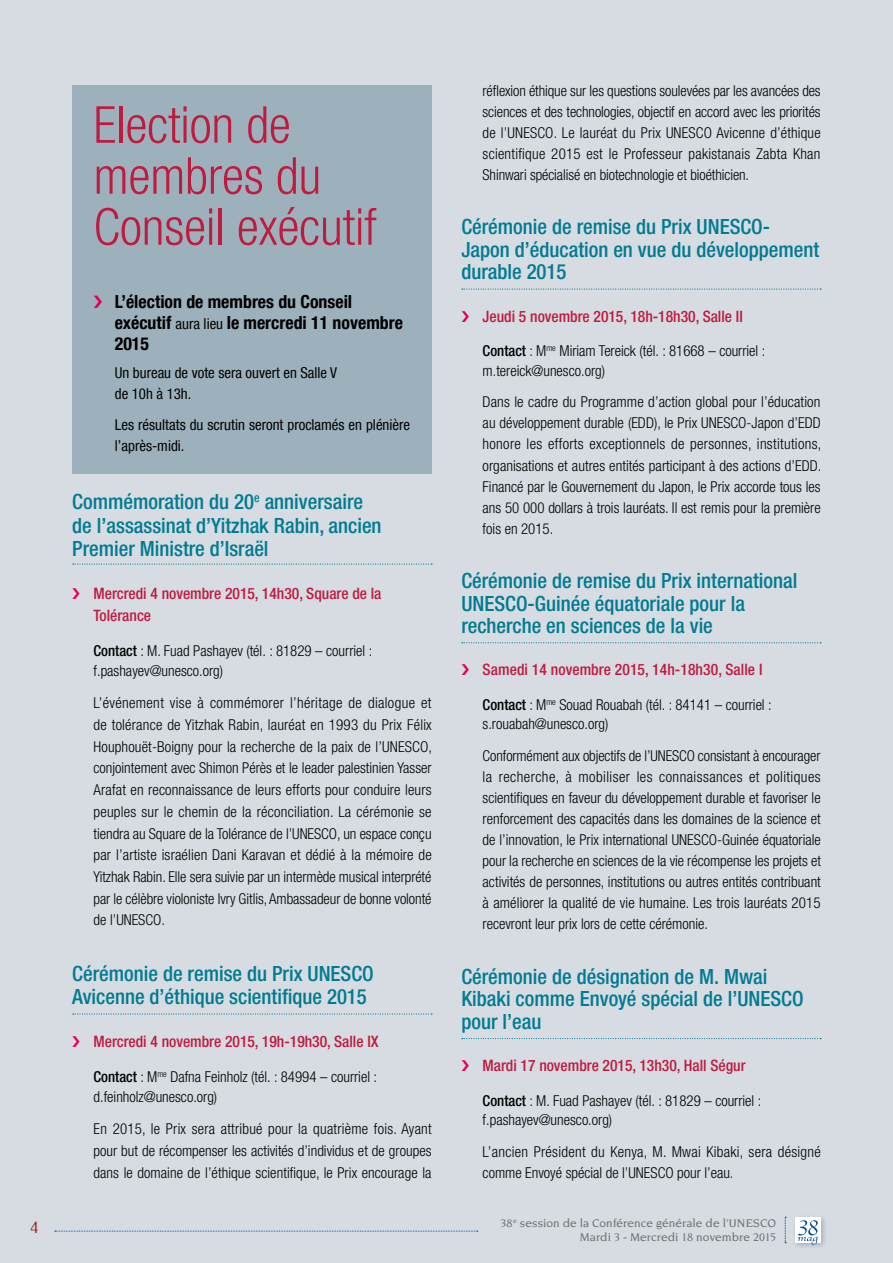
<style>
.page{position:relative;width:893px;height:1263px;background:#d6dce2}
.page>*{position:absolute;margin:0;border:0;box-sizing:border-box;transform-origin:0 0}
.t1{font:300 condensed 51px/51px "Helvetica Neue LT Com";color:#bf1b3e}
.t2{font:500 condensed 21px/22.5px "Helvetica Neue LT Com";color:#007b91}
.t3{font:700 condensed 18px/21px "Helvetica Neue LT Com";color:#000}
.t4{font:500 18px "Novarese";color:#912c1e}
.t5{font:500 condensed 15.75px/21.8px "Helvetica Neue LT Com";color:#bf1b3e}
.t6{font:300 condensed 15px/21px "Helvetica Neue LT Com";color:#000}
.t7{font:condensed 15px/21px "Helvetica Neue LT Com";color:#000}
.t8{font:300 condensed 15px/21px "Helvetica Neue LT Com";letter-spacing:.02em;color:#000}
.t9{font:500 12px/14.4px "Novarese";letter-spacing:.005em;color:#706f6f;text-align:right}
.s1{font-weight:400;font-size:15px}
.s2{font-weight:500}
</style>
<div class="page">
<div style="left:793px;top:1214px;width:34px;height:35px;background:#000;opacity:.2"></div>
<div style="left:795px;top:1217px;width:26px;height:26px;background:#fff"></div>
<svg style="left:798px;top:1220px;width:20px;height:24px"></svg>
<svg style="left:785px;top:1217px;width:1px;height:26px"></svg>
<svg style="left:55px;top:1231px;width:423px;height:1px"></svg>
<svg style="left:73px;top:563px;width:359px;height:2px"></svg>
<svg style="left:73px;top:1013px;width:359px;height:1px"></svg>
<svg style="left:462px;top:288px;width:359px;height:2px"></svg>
<svg style="left:462px;top:642px;width:359px;height:1px"></svg>
<svg style="left:462px;top:1038px;width:359px;height:1px"></svg>
<div style="left:72px;top:85px;width:360px;height:388px;background:#9db1bd"></div>
<p class="t4" style="left:30px;top:1217px;width:10px">4</p>
<h1 class="t1" style="left:94px;top:99px;width:285px">Election de membres du<br>Conseil exécutif</h1>
<p class="t3" style="left:115px;top:291px;width:290px">L’élection de membres du Conseil exécutif <span class="s1">aura lieu</span> le mercredi 11 novembre<br>2015</p>
<p class="t7" style="left:115px;top:362px;width:224px">Un bureau de vote sera ouvert en Salle V de 10h à 13h.</p>
<p class="t7" style="left:115px;top:414px;width:297px">Les résultats du scrutin seront proclamés en plénière l’après-midi.</p>
<h2 class="t2" style="left:72px;top:490px;width:311px;line-height:23.2px">Commémoration du 20<sup>e</sup> anniversaire de l’assassinat d’Yitzhak Rabin, ancien<br>Premier Ministre d’Israël</h2>
<p class="t5" style="left:94px;top:582px;width:289px">Mercredi 4 novembre 2015, 14h30, Square de la<br>Tolérance</p>
<p class="t6" style="left:94px;top:640px;width:280px;line-height:20.2px"><span class="s2">Contact</span> : M. Fuad Pashayev (tél. : 81829 – courriel : f.pashayev@unesco.org)</p>
<p class="t6" style="left:94px;top:692px;width:340px;line-height:21.8px;text-align:justify">L’événement vise à commémorer l’héritage de dialogue et de tolérance de Yitzhak Rabin, lauréat en 1993 du Prix Félix Houphouët-Boigny pour la recherche de la paix de l’UNESCO, conjointement avec Shimon Pérès et le leader palestinien Yasser Arafat en reconnaissance de leurs efforts pour conduire leurs peuples sur le chemin de la réconciliation. La cérémonie se tiendra au Square de la Tolérance de l’UNESCO, un espace conçu par l’artiste israélien Dani Karavan et dédié à la mémoire de Yitzhak Rabin. Elle sera suivie par un intermède musical interprété par le célèbre violoniste Ivry Gitlis, Ambassadeur de bonne volonté de l’UNESCO.</p>
<h2 class="t2" style="left:72px;top:961px;width:303px;line-height:23.2px">Cérémonie de remise du Prix UNESCO<br>Avicenne d’éthique scientifique 2015</h2>
<p class="t5" style="left:94px;top:1030px;width:287px">Mercredi 4 novembre 2015, 19h-19h30, Salle IX</p>
<p class="t6" style="left:94px;top:1066px;width:285px;line-height:20.2px"><span class="s2">Contact</span> : M<sup>me</sup> Dafna Feinholz (tél. : 84994 – courriel : d.feinholz@unesco.org)</p>
<p class="t6" style="left:94px;top:1118px;width:340px;line-height:21.8px;text-align:justify">En 2015, le Prix sera attribué pour la quatrième fois. Ayant pour but de récompenser les activités d’individus et de groupes dans le domaine de l’éthique scientifique, le Prix encourage la</p>
<p class="t6" style="left:483px;top:80px;width:340px;text-align:justify">réflexion éthique sur les questions soulevées par les avancées des sciences et des technologies, objectif en accord avec les priorités de l’UNESCO. Le lauréat du Prix UNESCO Avicenne d’éthique scientifique 2015 est le Professeur pakistanais Zabta Khan Shinwari spécialisé en biotechnologie et bioéthicien.</p>
<h2 class="t2" style="left:461px;top:215px;width:359px">Cérémonie de remise du Prix UNESCO-<br>Japon d’éducation en vue du développement durable 2015</h2>
<p class="t5" style="left:483px;top:305px;width:262px">Jeudi 5 novembre 2015, 18h-18h30, Salle II</p>
<p class="t6" style="left:483px;top:341px;width:284px;line-height:19.5px"><span class="s2">Contact</span> : M<sup>me</sup> Miriam Tereick (tél. : 81668 – courriel : m.tereick@unesco.org)</p>
<p class="t6" style="left:483px;top:391px;width:340px;text-align:justify">Dans le cadre du Programme d’action global pour l’éducation au développement durable (EDD), le Prix UNESCO-Japon d’EDD honore les efforts exceptionnels de personnes, institutions, organisations et autres entités participant à des actions d’EDD.<br>Financé par le Gouvernement du Japon, le Prix accorde tous les ans 50 000 dollars à trois lauréats. Il est remis pour la première fois en 2015.</p>
<h2 class="t2" style="left:461px;top:569px;width:337px">Cérémonie de remise du Prix international<br>UNESCO-Guinée équatoriale pour la recherche en sciences de la vie</h2>
<p class="t5" style="left:483px;top:659px;width:281px">Samedi 14 novembre 2015, 14h-18h30, Salle I</p>
<p class="t6" style="left:483px;top:695px;width:291px;line-height:19.5px"><span class="s2">Contact</span> : M<sup>me</sup> Souad Rouabah (tél. : 84141 – courriel : s.rouabah@unesco.org)</p>
<p class="t6" style="left:483px;top:745px;width:340px;text-align:justify">Conformément aux objectifs de l’UNESCO consistant à encourager la recherche, à mobiliser les connaissances et politiques scientifiques en faveur du développement durable et favoriser le renforcement des capacités dans les domaines de la science et de l’innovation, le Prix international UNESCO-Guinée équatoriale pour la recherche en sciences de la vie récompense les projets et activités de personnes, institutions ou autres entités contribuant à améliorer la qualité de vie humaine. Les trois lauréats 2015 recevront leur prix lors de cette cérémonie.</p>
<h2 class="t2" style="left:461px;top:965px;width:344px">Cérémonie de désignation de M. Mwai<br>Kibaki comme Envoyé spécial de l’UNESCO pour l’eau</h2>
<p class="t5" style="left:483px;top:1055px;width:264px">Mardi 17 novembre 2015, 13h30, Hall Ségur</p>
<p class="t6" style="left:483px;top:1090px;width:280px;line-height:19.5px"><span class="s2">Contact</span> : M. Fuad Pashayev (tél. : 81829 – courriel : f.pashayev@unesco.org)</p>
<p class="t8" style="left:483px;top:1141px;width:340px">L’ancien Président du Kenya, M. Mwai Kibaki, sera désigné comme Envoyé spécial de l’UNESCO pour l’eau.</p>
<p class="t9" style="left:500px;top:1215px;width:277px">38<sup>e</sup> session de la Conférence générale de l’UNESCO<br>Mardi 3 - Mercredi 18 novembre 2015</p>
</div>
